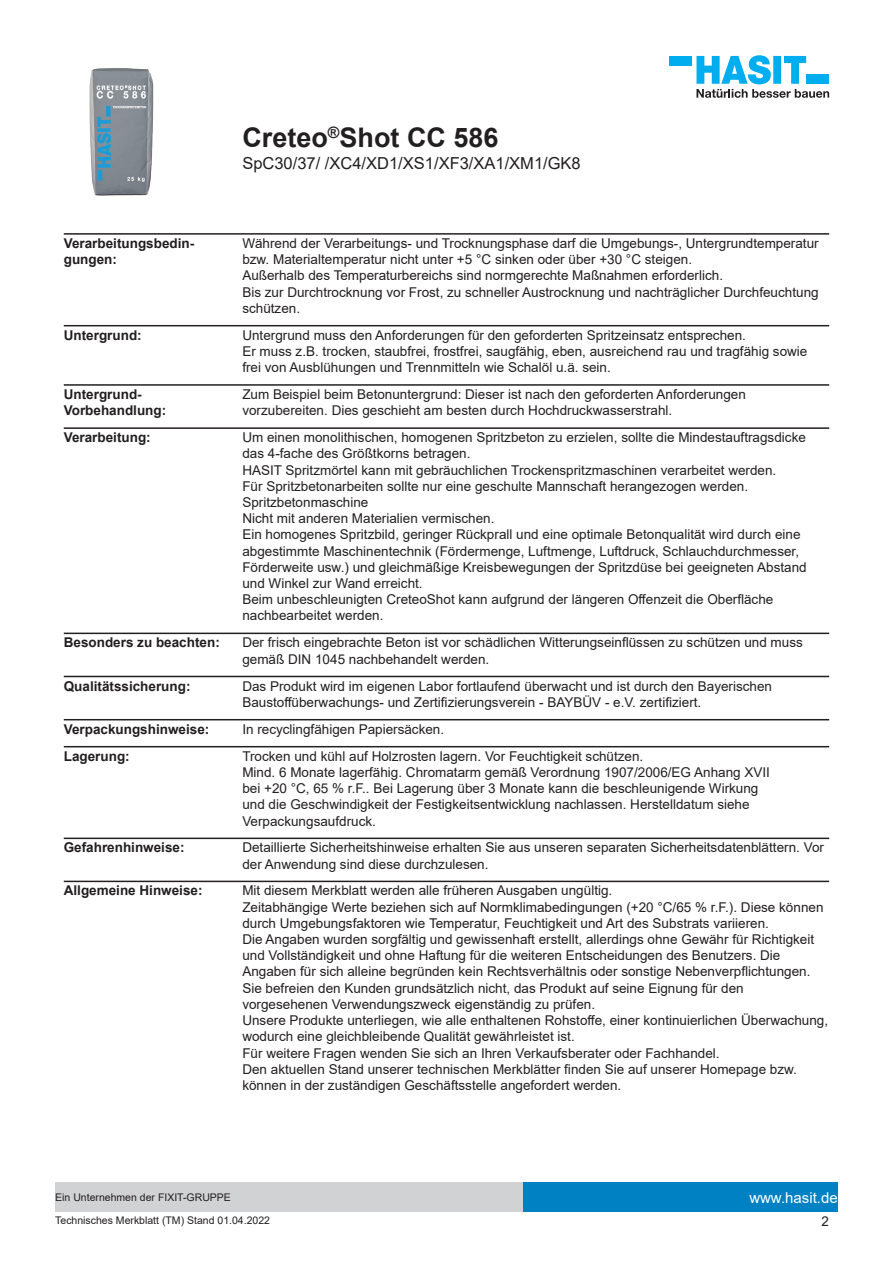
<style>
.page{position:relative;width:893px;height:1263px;background:#fff}
.page>*{position:absolute;margin:0;border:0;box-sizing:border-box;transform-origin:0 0}
.t1{font:700 27px "Arial";color:#231f20}
.t2{font:16.5px "Arial";color:#231f20}
.t3{font:15px "Arial";color:#fff}
.t4{font:13.5px/16.2px "Arial";color:#231f20}
.t5{font:700 13.5px/16.2px "Arial";color:#231f20}
.t6{font:10.5px "Arial";color:#231f20}
</style>
<div class="page">
<img style="left:89px;top:68px;width:65px;height:128px">
<div style="left:669px;top:56px;width:23px;height:10px;background:#00aeef"></div>
<svg style="left:696px;top:55px;width:133px;height:43px"></svg>
<div style="left:523px;top:1182px;width:315px;height:30px;background:#0081c3"></div>
<div style="left:55px;top:1182px;width:468px;height:30px;background:#d1d2d4"></div>
<hr style="left:64px;top:233px;width:765px;height:2px;background:#231f20">
<hr style="left:64px;top:325px;width:765px;height:1px;background:#231f20">
<hr style="left:64px;top:384px;width:765px;height:2px;background:#231f20">
<hr style="left:64px;top:427px;width:765px;height:2px;background:#231f20">
<hr style="left:64px;top:633px;width:765px;height:1px;background:#231f20">
<hr style="left:64px;top:676px;width:765px;height:1px;background:#231f20">
<hr style="left:64px;top:719px;width:765px;height:1px;background:#231f20">
<hr style="left:64px;top:746px;width:765px;height:1px;background:#231f20">
<hr style="left:64px;top:837px;width:765px;height:2px;background:#231f20">
<hr style="left:64px;top:881px;width:765px;height:1px;background:#231f20">
<h1 class="t1" style="left:242px;top:119px;width:258px">Creteo<sup>®</sup>Shot CC 586</h1>
<p class="t2" style="left:242px;top:152px;width:340px">SpC30/37/ /XC4/XD1/XS1/XF3/XA1/XM1/GK8</p>
<p class="t5" style="left:64px;top:235px;width:132px">Verarbeitungsbedin&shy;gungen:</p>
<p class="t4" style="left:242px;top:235px;width:578px">Während der Verarbeitungs- und Trocknungsphase darf die Umgebungs-, Untergrundtemperatur bzw. Materialtemperatur nicht unter +5 °C sinken oder über +30 °C steigen.<br>Außerhalb des Temperaturbereichs sind normgerechte Maßnahmen erforderlich.<br>Bis zur Durchtrocknung vor Frost, zu schneller Austrocknung und nachträglicher Durchfeuchtung schützen.</p>
<p class="t5" style="left:64px;top:327px;width:79px">Untergrund:</p>
<p class="t4" style="left:242px;top:327px;width:567px">Untergrund muss den Anforderungen für den geforderten Spritzeinsatz entsprechen.<br>Er muss z.B. trocken, staubfrei, frostfrei, saugfähig, eben, ausreichend rau und tragfähig sowie frei von Ausblühungen und Trennmitteln wie Schalöl u.ä. sein.</p>
<p class="t5" style="left:64px;top:386px;width:104px">Untergrund-<br>Vorbehandlung:</p>
<p class="t4" style="left:242px;top:386px;width:505px">Zum Beispiel beim Betonuntergrund: Dieser ist nach den geforderten Anforderungen vorzubereiten. Dies geschieht am besten durch Hochdruckwasserstrahl.</p>
<p class="t5" style="left:64px;top:429px;width:89px">Verarbeitung:</p>
<p class="t4" style="left:242px;top:429px;width:566px">Um einen monolithischen, homogenen Spritzbeton zu erzielen, sollte die Mindestauftragsdicke das 4-fache des Größtkorns betragen.<br>HASIT Spritzmörtel kann mit gebräuchlichen Trockenspritzmaschinen verarbeitet werden.<br>Für Spritzbetonarbeiten sollte nur eine geschulte Mannschaft herangezogen werden.<br>Spritzbetonmaschine<br>Nicht mit anderen Materialien vermischen.<br>Ein homogenes Spritzbild, geringer Rückprall und eine optimale Betonqualität wird durch eine abgestimmte Maschinentechnik (Fördermenge, Luftmenge, Luftdruck, Schlauchdurchmesser, Förderweite usw.) und gleichmäßige Kreisbewegungen der Spritzdüse bei geeigneten Abstand und Winkel zur Wand erreicht.<br>Beim unbeschleunigten CreteoShot kann aufgrund der längeren Offenzeit die Oberfläche nachbearbeitet werden.</p>
<p class="t5" style="left:64px;top:635px;width:158px">Besonders zu beachten:</p>
<p class="t4" style="left:242px;top:634px;width:562px">Der frisch eingebrachte Beton ist vor schädlichen Witterungseinflüssen zu schützen und muss gemäß DIN 1045 nachbehandelt werden.</p>
<p class="t5" style="left:64px;top:678px;width:128px">Qualitätssicherung:</p>
<p class="t4" style="left:242px;top:678px;width:531px">Das Produkt wird im eigenen Labor fortlaufend überwacht und ist durch den Bayerischen<br>Baustoffüberwachungs- und Zertifizierungsverein - BAYBÜV - e.V. zertifiziert.</p>
<p class="t5" style="left:64px;top:721px;width:147px">Verpackungshinweise:</p>
<p class="t4" style="left:242px;top:721px;width:203px">In recyclingfähigen Papiersäcken.</p>
<p class="t5" style="left:64px;top:748px;width:68px">Lagerung:</p>
<p class="t4" style="left:242px;top:748px;width:529px">Trocken und kühl auf Holzrosten lagern. Vor Feuchtigkeit schützen.<br>Mind. 6 Monate lagerfähig. Chromatarm gemäß Verordnung 1907/2006/EG Anhang XVII bei +20 °C, 65 % r.F.. Bei Lagerung über 3 Monate kann die beschleunigende Wirkung und die Geschwindigkeit der Festigkeitsentwicklung nachlassen. Herstelldatum siehe Verpackungsaufdruck.</p>
<p class="t5" style="left:64px;top:840px;width:122px">Gefahrenhinweise:</p>
<p class="t4" style="left:242px;top:839px;width:583px">Detaillierte Sicherheitshinweise erhalten Sie aus unseren separaten Sicherheitsdatenblättern. Vor der Anwendung sind diese durchzulesen.</p>
<p class="t5" style="left:64px;top:883px;width:140px">Allgemeine Hinweise:</p>
<p class="t4" style="left:242px;top:882px;width:587px">Mit diesem Merkblatt werden alle früheren Ausgaben ungültig.<br>Zeitabhängige Werte beziehen sich auf Normklimabedingungen (+20 °C/65 % r.F.). Diese können durch Umgebungsfaktoren wie Temperatur, Feuchtigkeit und Art des Substrats variieren.<br>Die Angaben wurden sorgfältig und gewissenhaft erstellt, allerdings ohne Gewähr für Richtigkeit und Vollständigkeit und ohne Haftung für die weiteren Entscheidungen des Benutzers. Die Angaben für sich alleine begründen kein Rechtsverhältnis oder sonstige Nebenverpflichtungen.<br>Sie befreien den Kunden grundsätzlich nicht, das Produkt auf seine Eignung für den vorgesehenen Verwendungszweck eigenständig zu prüfen.<br>Unsere Produkte unterliegen, wie alle enthaltenen Rohstoffe, einer kontinuierlichen Überwachung, wodurch eine gleichbleibende Qualität gewährleistet ist.<br>Für weitere Fragen wenden Sie sich an Ihren Verkaufsberater oder Fachhandel.<br>Den aktuellen Stand unserer technischen Merkblätter finden Sie auf unserer Homepage bzw. können in der zuständigen Geschäftsstelle angefordert werden.</p>
<p class="t6" style="left:55px;top:1190px;width:177px">Ein Unternehmen der FIXIT-GRUPPE</p>
<p class="t3" style="left:749px;top:1187px;width:90px">www.hasit.de</p>
<p class="t6" style="left:55px;top:1213px;width:216px">Technisches Merkblatt (TM) Stand 01.04.2022</p>
<p class="t4" style="left:821px;top:1213px;width:9px">2</p>
</div>
